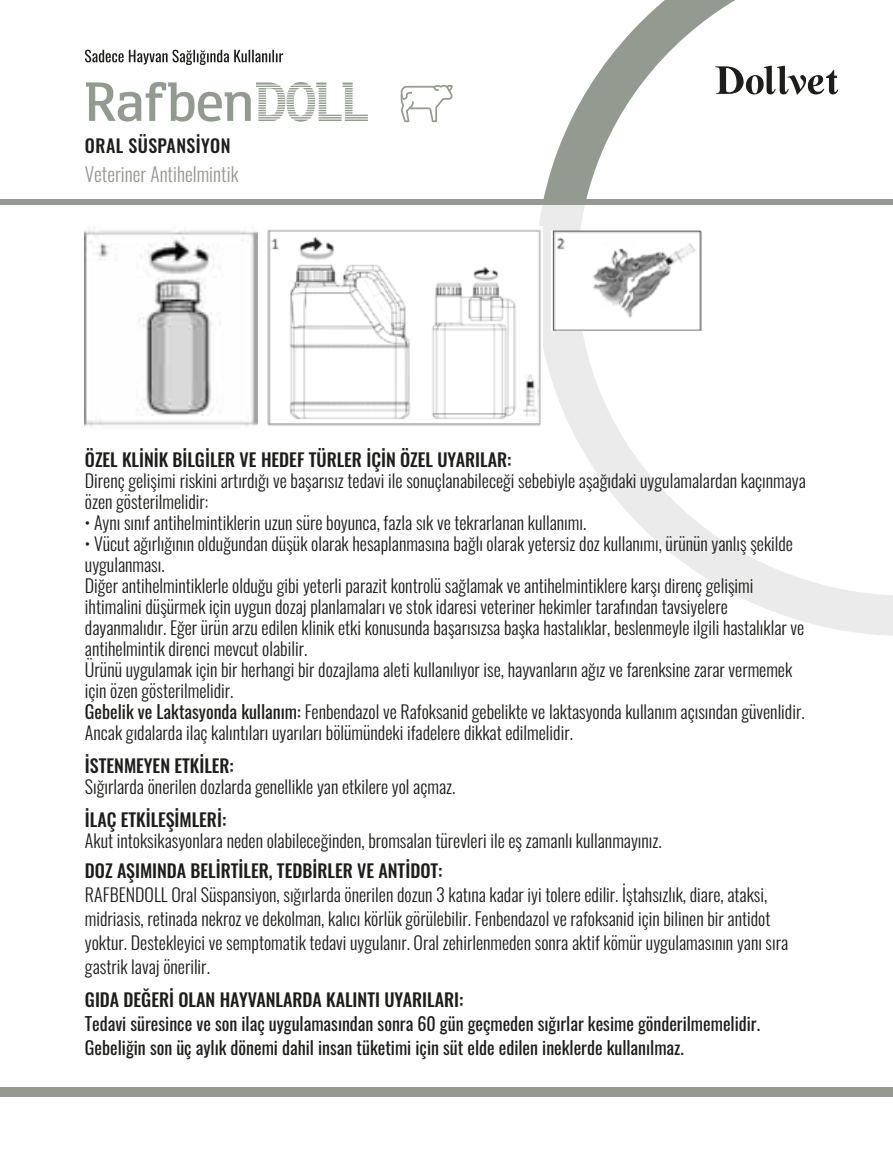
<style>
.page{position:relative;width:893px;height:1149px;background:#fff}
.page>*{position:absolute;margin:0;border:0;box-sizing:border-box;transform-origin:0 0}
.t1{font:64.2px "Eirik Raude";color:#939a90}
.t2{font:300 19.5px "Oswald";color:#939a90}
.t3{font:300 18px/21px "Oswald";color:#1d1d1b}
.t4{font:18px/24px "Oswald";color:#1d1d1b}
.t5{font:500 18px "Oswald";color:#1d1d1b}
.t6{font:500 18px "Oswald";letter-spacing:.025em;color:#1d1d1b}
.s1{font-weight:400}
</style>
<div class="page">
<svg style="left:256px;top:82px;width:112px;height:40px"></svg>
<svg style="left:401px;top:85px;width:52px;height:37px"></svg>
<svg style="left:85px;top:50px;width:198px;height:15px"></svg>
<svg style="left:543px;top:0;width:296px;height:199px"></svg>
<svg style="left:535px;top:204px;width:358px;height:432px"></svg>
<div style="left:0;top:1086px;width:893px;height:10px;background:#939a90"></div>
<div style="left:0;top:199px;width:893px;height:5px;background:#939a90"></div>
<img style="left:85px;top:226px;width:173px;height:202px">
<img style="left:267px;top:226px;width:276px;height:202px">
<img style="left:552px;top:231px;width:150px;height:99px">
<h1 class="t1" style="left:85px;top:61px;width:169px">Rafben</h1>
<p class="t6" style="left:85px;top:130px;width:147px">ORAL SÜSPANSİYON</p>
<p class="t2" style="left:85px;top:157px;width:155px">Veteriner Antihelmintik</p>
<p class="t5" style="left:85px;top:443px;width:428px">ÖZEL KLİNİK BİLGİLER VE HEDEF TÜRLER İÇİN ÖZEL UYARILAR:</p>
<p class="t3" style="left:85px;top:468px;width:722px">Direnç gelişimi riskini artırdığı ve başarısız tedavi ile sonuçlanabileceği sebebiyle aşağıdaki uygulamalardan kaçınmaya özen gösterilmelidir:</p>
<p class="t3" style="left:85px;top:510px;width:503px">• Aynı sınıf antihelmintiklerin uzun süre boyunca, fazla sık ve tekrarlanan kullanımı.</p>
<p class="t3" style="left:85px;top:531px;width:721px">• Vücut ağırlığının olduğundan düşük olarak hesaplanmasına bağlı olarak yetersiz doz kullanımı, ürünün yanlış şekilde uygulanması.<br>Diğer antihelmintiklerle olduğu gibi yeterli parazit kontrolü sağlamak ve antihelmintiklere karşı direnç gelişimi ihtimalini düşürmek için uygun dozaj planlamaları ve stok idaresi veteriner hekimler tarafından tavsiyelere dayanmalıdır. Eğer ürün arzu edilen klinik etki konusunda başarısızsa başka hastalıklar, beslenmeyle ilgili hastalıklar ve antihelmintik direnci mevcut olabilir.<br>Ürünü uygulamak için bir herhangi bir dozajlama aleti kullanılıyor ise, hayvanların ağız ve farenksine zarar vermemek için özen gösterilmelidir.<br><span class="s1">Gebelik ve Laktasyonda kullanım:</span> Fenbendazol ve Rafoksanid gebelikte ve laktasyonda kullanım açısından güvenlidir.<br>Ancak gıdalarda ilaç kalıntıları uyarıları bölümündeki ifadelere dikkat edilmelidir.</p>
<p class="t5" style="left:85px;top:749px;width:150px">İSTENMEYEN ETKİLER:</p>
<p class="t3" style="left:85px;top:774px;width:372px">Sığırlarda önerilen dozlarda genellikle yan etkilere yol açmaz.</p>
<p class="t5" style="left:85px;top:803px;width:143px">İLAÇ ETKİLEŞİMLERİ:</p>
<p class="t3" style="left:85px;top:828px;width:578px">Akut intoksikasyonlara neden olabileceğinden, bromsalan türevleri ile eş zamanlı kullanmayınız.</p>
<p class="t5" style="left:85px;top:854px;width:359px">DOZ AŞIMINDA BELİRTİLER, TEDBİRLER VE ANTİDOT:</p>
<p class="t3" style="left:85px;top:880px;width:705px;line-height:24px">RAFBENDOLL Oral Süspansiyon, sığırlarda önerilen dozun 3 katına kadar iyi tolere edilir. İştahsızlık, diare, ataksi, midriasis, retinada nekroz ve dekolman, kalıcı körlük görülebilir. Fenbendazol ve rafoksanid için bilinen bir antidot yoktur. Destekleyici ve semptomatik tedavi uygulanır. Oral zehirlenmeden sonra aktif kömür uygulamasının yanı sıra gastrik lavaj önerilir.</p>
<p class="t5" style="left:85px;top:983px;width:380px">GIDA DEĞERİ OLAN HAYVANLARDA KALINTI UYARILARI:</p>
<p class="t4" style="left:85px;top:1009px;width:677px">Tedavi süresince ve son ilaç uygulamasından sonra 60 gün geçmeden sığırlar kesime gönderilmemelidir.<br>Gebeliğin son üç aylık dönemi dahil insan tüketimi için süt elde edilen ineklerde kullanılmaz.</p>
</div>
